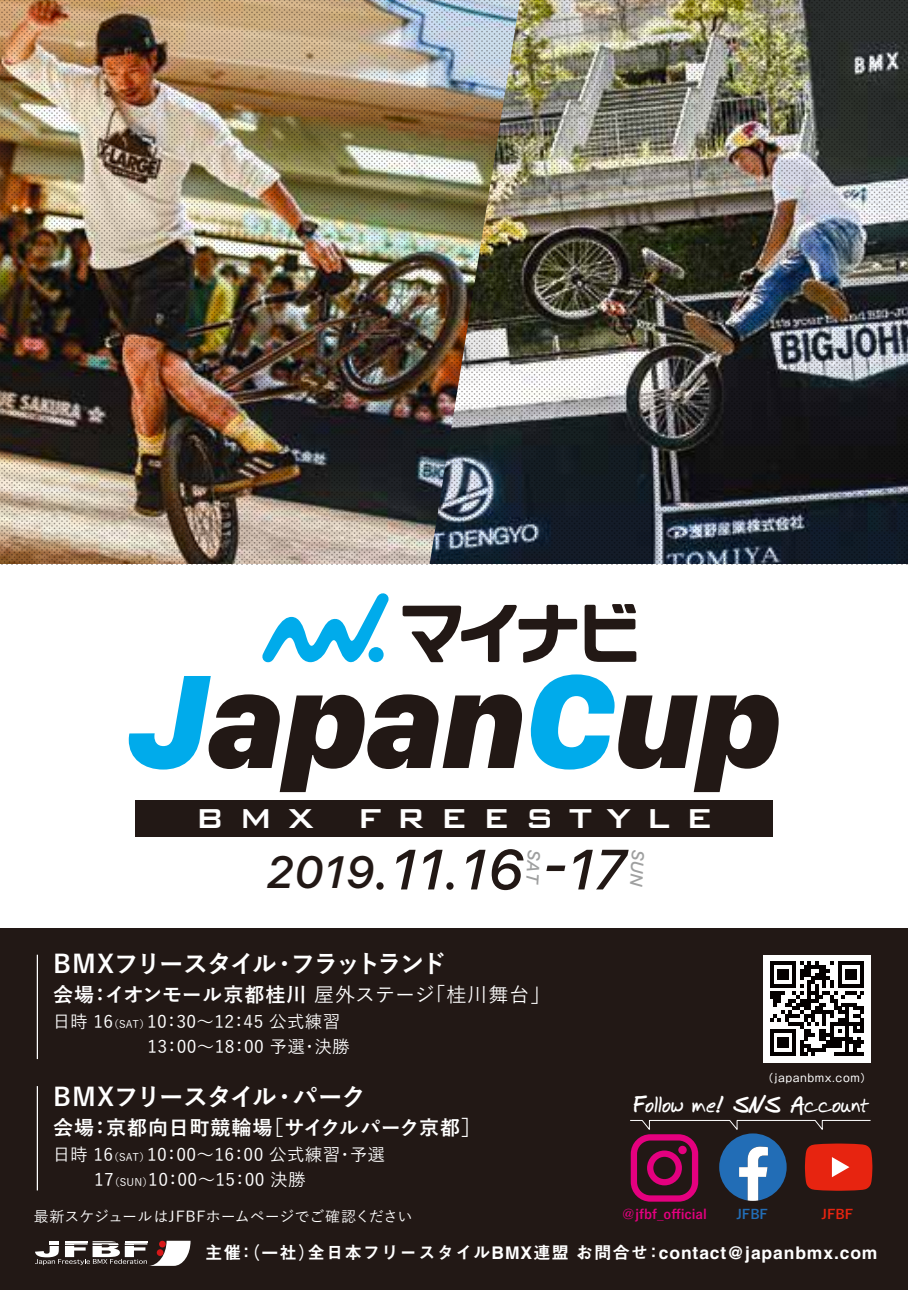
<style>
.page{position:relative;width:908px;height:1290px;background:#fff}
.page>*{position:absolute;margin:0;border:0;box-sizing:border-box;transform-origin:0 0}
.t1{font:italic 800 138.25px "SF Compact Text";letter-spacing:-.02em;color:#221815}
.t2{font:italic 500 56.25px "SF Pro Display";color:#221815}
.t3{font:500 36.5px "Bank Gothic BT";letter-spacing:.4em;color:#fff}
.t4{font:700 25px "Yu Go";letter-spacing:-.075em;color:#fff}
.t5{font:700 25px "Yu Go";letter-spacing:-.045em;color:#fff}
.t6{font:700 20.25px "Bud Hand";letter-spacing:.04em;color:#fff}
.t7{font:700 20px "Yu Go";letter-spacing:.04em;color:#fff}
.t8{font:500 17.5px/25px "Yu Go";letter-spacing:.02em;color:#fff}
.t9{font:17.5px "Midashi Go MB31";letter-spacing:.05em;color:#fff}
.t10{font:500 15px "Yu Go";color:#fff}
.t11{font:700 13px "Yu Go";color:#e4007f}
.t12{font:700 13px "Yu Go";color:#226db6}
.t13{font:700 13px "Yu Go";color:#e72410}
.t14{font:10.75px "Gothic MB101 Pr 5";letter-spacing:.05em;color:#fff}
.s1{color:#00abeb}
.s2{font-size:45px}
.s3{font-weight:500}
.s4{font-size:10.5px}
</style>
<div class="page">
<div style="left:0;top:565px;width:907px;height:725px;background:#221815"></div>
<div style="left:0;top:565px;width:907px;height:363px;background:#fff"></div>
<img style="left:0;top:0;width:907px;height:565px">
<svg style="left:630px;top:1120px;width:242px;height:81px"></svg>
<div style="left:762px;top:955px;width:108px;height:108px;background:#fff"></div>
<svg style="left:770px;top:961px;width:93px;height:95px"></svg>
<svg style="left:35px;top:1241px;width:155px;height:25px"></svg>
<hr style="left:37px;top:955px;width:1px;height:104px;background:#fff">
<hr style="left:37px;top:1086px;width:1px;height:104px;background:#fff">
<div style="left:135px;top:800px;width:637px;height:37px;background:#221815"></div>
<svg style="left:262px;top:593px;width:375px;height:70px"></svg>
<h1 class="t1" style="left:126px;top:623px;width:656px"><span class="s1">J</span>apan<span class="s1">C</span>up</h1>
<h3 class="t3" style="left:195px;top:798px;width:519px">BMX FREESTYLE</h3>
<h2 class="t2" style="left:265px;top:830px;width:360px"><span class="s2">2019</span>.11.16 -17</h2>
<h3 class="t4" style="left:53px;top:950px;width:395px">BMXフリースタイル・フラットランド</h3>
<p class="t7" style="left:53px;top:984px;width:499px">会場：イオンモール京都桂川 <span class="s3">屋外ステージ「桂川舞台」</span></p>
<p class="t8" style="left:147px;top:1006px;width:204px;text-indent:-95px">日時 16<span class="s4">（SAT）</span>10：30～12：45 公式練習<br>13：00～18：00 予選・決勝</p>
<h3 class="t5" style="left:53px;top:1083px;width:314px">BMXフリースタイル・パーク</h3>
<p class="t7" style="left:53px;top:1117px;width:429px">会場：京都向日町競輪場［サイクルパーク京都］</p>
<p class="t8" style="left:53px;top:1139px;width:334px">日時 16<span class="s4">（SAT）</span>10：00～16：00 公式練習・予選　　 17<span class="s4">（SUN）</span>10：00～15：00 決勝</p>
<p class="t10" style="left:34px;top:1202px;width:380px">最新スケジュールはJFBFホームページでご確認ください</p>
<p class="t14" style="left:762px;top:1069px;width:110px">（japanbmx.com）</p>
<p class="t6" style="left:634px;top:1093px;width:236px">Follow me! SNS Account</p>
<p class="t11" style="left:621px;top:1206px;width:87px">＠jfbf_official</p>
<p class="t12" style="left:736px;top:1206px;width:33px">JFBF</p>
<p class="t13" style="left:821px;top:1206px;width:33px">JFBF</p>
<p class="t9" style="left:205px;top:1242px;width:673px">主催：（一社）全日本フリースタイルBMX連盟 お問合せ：contact@japanbmx.com</p>
</div>
